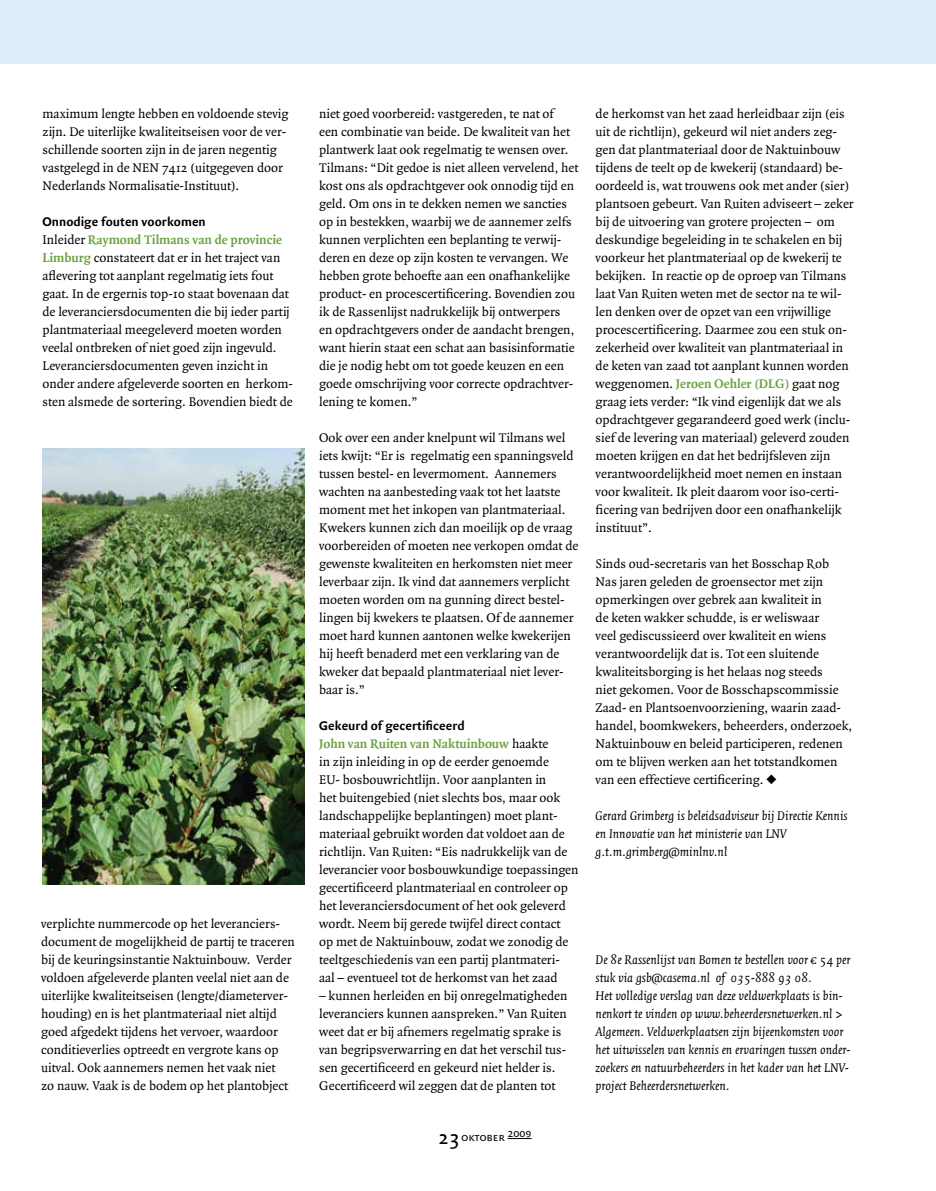
<style>
.page{position:relative;width:936px;height:1191px;background:#fff}
.page>*{position:absolute;margin:0;border:0;box-sizing:border-box;transform-origin:0 0}
.t1{font:13.5px/18px "Quadraat";color:#000}
.t2{font:italic 13.5px/18px "Quadraat";color:#000}
.t3{font:700 13.5px "Quadraat Sans";color:#000}
.t4{font:12px "Quadraat Sans Caps";color:#000}
.s1{font-weight:700;color:#6da23e}
.s2{font-family:"Quadraat Sans";font-size:21px}
</style>
<div class="page">
<svg style="left:507px;top:1138px;width:24px;height:1px"></svg>
<div style="left:0;top:0;width:935px;height:64px;background:#ddedfb"></div>
<img style="left:43px;top:448px;width:262px;height:436px">
<p class="t1" style="left:43px;top:105px;width:247px">maximum lengte hebben en voldoende stevig zijn. De uiterlijke kwaliteitseisen voor de ver&shy;schillende soorten zijn in de jaren negentig vastgelegd in de NEN 7412 (uitgegeven door Nederlands Normalisatie-Instituut).</p>
<p class="t3" style="left:43px;top:214px;width:165px">Onnodige fouten voorkomen</p>
<p class="t1" style="left:43px;top:231px;width:252px">Inleider <span class="s1">Raymond Tilmans van de provincie Limburg</span> constateert dat er in het traject van aflevering tot aanplant regelmatig iets fout gaat. In de ergernis top-10 staat bovenaan dat de leveranciersdocumenten die bij ieder partij plantmateriaal meegeleverd moeten worden veelal ontbreken of niet goed zijn ingevuld.<br>Leveranciersdocumenten geven inzicht in onder andere afgeleverde soorten en herkom&shy;sten alsmede de sortering. Bovendien biedt de</p>
<p class="t1" style="left:41px;top:915px;width:255px">verplichte nummercode op het leveranciers&shy;document de mogelijkheid de partij te traceren bij de keuringsinstantie Naktuinbouw. Verder voldoen afgeleverde planten veelal niet aan de uiterlijke kwaliteitseisen (lengte/diameterver&shy;houding) en is het plantmateriaal niet altijd goed afgedekt tijdens het vervoer, waardoor conditieverlies optreedt en vergrote kans op uitval. Ook aannemers nemen het vaak niet<br>zo nauw. Vaak is de bodem op het plantobject</p>
<p class="t1" style="left:319px;top:105px;width:261px">niet goed voorbereid: vastgereden, te nat of<br>een combinatie van beide. De kwaliteit van het plantwerk laat ook regelmatig te wensen over.<br>Tilmans: “Dit gedoe is niet alleen vervelend, het kost ons als opdrachtgever ook onnodig tijd en geld. Om ons in te dekken nemen we sancties op in bestekken, waarbij we de aannemer zelfs kunnen verplichten een beplanting te verwij&shy;deren en deze op zijn kosten te vervangen. We hebben grote behoefte aan een onafhankelijke product- en procescertificering. Bovendien zou ik de Rassenlijst nadrukkelijk bij ontwerpers<br>en opdrachtgevers onder de aandacht brengen, want hierin staat een schat aan basisinformatie die je nodig hebt om tot goede keuzen en een goede omschrijving voor correcte opdrachtver&shy;lening te komen.”</p>
<p class="t1" style="left:319px;top:429px;width:261px">Ook over een ander knelpunt wil Tilmans wel iets kwijt: “Er is regelmatig een spanningsveld tussen bestel- en levermoment. Aannemers wachten na aanbesteding vaak tot het laatste moment met het inkopen van plantmateriaal.<br>Kwekers kunnen zich dan moeilijk op de vraag voorbereiden of moeten nee verkopen omdat de gewenste kwaliteiten en herkomsten niet meer leverbaar zijn. Ik vind dat aannemers verplicht moeten worden om na gunning direct bestel&shy;lingen bij kwekers te plaatsen. Of de aannemer moet hard kunnen aantonen welke kwekerijen hij heeft benaderd met een verklaring van de kweker dat bepaald plantmateriaal niet lever&shy;baar is.”</p>
<p class="t3" style="left:319px;top:718px;width:147px">Gekeurd of gecertificeerd</p>
<p class="t1" style="left:319px;top:735px;width:261px"><span class="s1">John van Ruiten van Naktuinbouw</span> haakte<br>in zijn inleiding in op de eerder genoemde<br>EU- bosbouwrichtlijn. Voor aanplanten in<br>het buitengebied (niet slechts bos, maar ook landschappelijke beplantingen) moet plant&shy;materiaal gebruikt worden dat voldoet aan de richtlijn. Van Ruiten: “Eis nadrukkelijk van de leverancier voor bosbouwkundige toepassingen gecertificeerd plantmateriaal en controleer op het leveranciersdocument of het ook geleverd wordt. Neem bij gerede twijfel direct contact<br>op met de Naktuinbouw, zodat we zonodig de teeltgeschiedenis van een partij plantmateri&shy;aal – eventueel tot de herkomst van het zaad</p>
<p class="t1" style="left:319px;top:987px;width:250px">– kunnen herleiden en bij onregelmatigheden leveranciers kunnen aanspreken.” Van Ruiten weet dat er bij afnemers regelmatig sprake is van begripsverwarring en dat het verschil tus&shy;sen gecertificeerd en gekeurd niet helder is.<br>Gecertificeerd wil zeggen dat de planten tot</p>
<p class="t4" style="left:438px;top:1130px;width:94px"><span class="s2">23</span> oktober 2009</p>
<p class="t1" style="left:595px;top:105px;width:260px">de herkomst van het zaad herleidbaar zijn (eis uit de richtlijn), gekeurd wil niet anders zeg&shy;gen dat plantmateriaal door de Naktuinbouw tijdens de teelt op de kwekerij (standaard) be&shy;oordeeld is, wat trouwens ook met ander (sier) plantsoen gebeurt. Van Ruiten adviseert – zeker bij de uitvoering van grotere projecten – om deskundige begeleiding in te schakelen en bij voorkeur het plantmateriaal op de kwekerij te bekijken. In reactie op de oproep van Tilmans laat Van Ruiten weten met de sector na te wil&shy;len denken over de opzet van een vrijwillige procescertificering. Daarmee zou een stuk on&shy;zekerheid over kwaliteit van plantmateriaal in de keten van zaad tot aanplant kunnen worden weggenomen. <span class="s1">Jeroen Oehler (DLG)</span> gaat nog graag iets verder: “Ik vind eigenlijk dat we als opdrachtgever gegarandeerd goed werk (inclu&shy;sief de levering van materiaal) geleverd zouden moeten krijgen en dat het bedrijfsleven zijn verantwoordelijkheid moet nemen en instaan voor kwaliteit. Ik pleit daarom voor iso-certi&shy;ficering van bedrijven door een onafhankelijk instituut”.</p>
<p class="t1" style="left:595px;top:554px;width:258px">Sinds oud-secretaris van het Bosschap Rob Nas jaren geleden de groensector met zijn opmerkingen over gebrek aan kwaliteit in<br>de keten wakker schudde, is er weliswaar<br>veel gediscussieerd over kwaliteit en wiens verantwoordelijk dat is. Tot een sluitende kwaliteitsborging is het helaas nog steeds<br>niet gekomen. Voor de Bosschapscommissie Zaad- en Plantsoenvoorziening, waarin zaad&shy;handel, boomkwekers, beheerders, onderzoek, Naktuinbouw en beleid participeren, redenen om te blijven werken aan het totstandkomen van een effectieve certificering. ◆</p>
<p class="t2" style="left:595px;top:806px;width:253px">Gerard Grimberg is beleidsadviseur bij Directie Kennis en Innovatie van het ministerie van LNV g.t.m.grimberg@minlnv.nl</p>
<p class="t2" style="left:595px;top:950px;width:256px">De 8e Rassenlijst van Bomen te bestellen voor € 54 per stuk via gsb@casema.nl of 035-888 93 08.<br>Het volledige verslag van deze veldwerkplaats is bin&shy;nenkort te vinden op www.beheerdersnetwerken.nl &gt; Algemeen. Veldwerkplaatsen zijn bijeenkomsten voor het uitwisselen van kennis en ervaringen tussen onder&shy;zoekers en natuurbeheerders in het kader van het LNV&shy;project Beheerdersnetwerken.</p>
</div>
